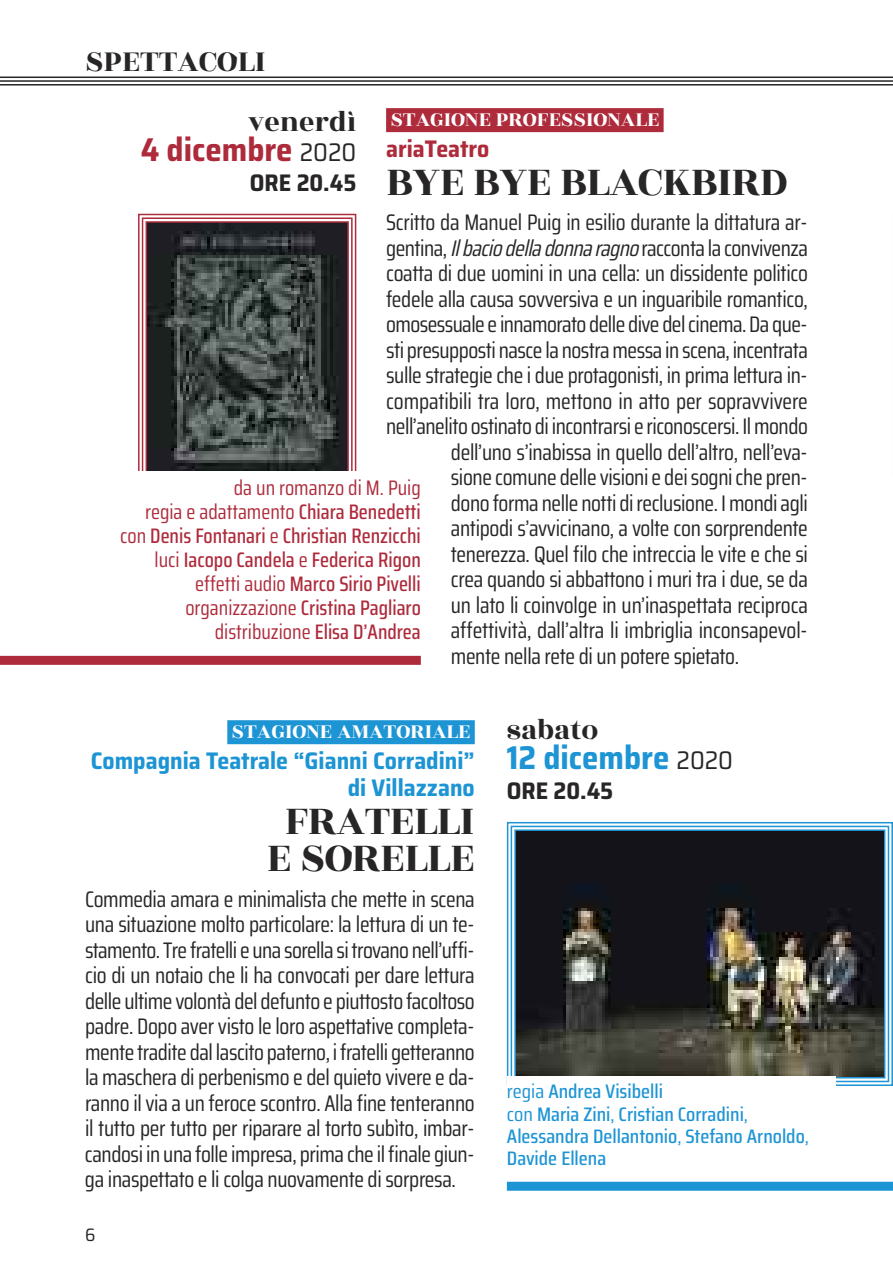
<style>
.page{position:relative;width:893px;height:1276px;background:#fff}
.page>*{position:absolute;margin:0;border:0;box-sizing:border-box;transform-origin:0 0}
.t1{font:45px/37.5px "Rozha One";letter-spacing:-.01em;color:#272526;text-align:center}
.t2{font:700 semi-condensed 33px "Saira";color:#1d94d4}
.t3{font:700 semi-condensed 33px "Saira";color:#ae2b3c}
.t4{font:33px "Rozha One";color:#272526}
.t5{font:30px "Rozha One";color:#272526}
.t6{font:700 semi-condensed 24px/27px "Saira";color:#1d94d4;text-align:right}
.t7{font:700 semi-condensed 24px "Saira";color:#272526}
.t8{font:700 semi-condensed 24px "Saira";color:#ae2b3c}
.t9{font:22.5px/25.5px "Saira Condensed";letter-spacing:-.015em;color:#272526;text-align:justify}
.t10{font:22.5px "Rozha One";color:#fff}
.t11{font:500 21px/24px "Saira Condensed";color:#ae2b3c;text-align:right}
.t12{font:500 19.5px/22.2px "Saira Condensed";color:#1d94d4;scale:1.08 1}
.t13{font:semi-condensed 18px "Saira";color:#272526}
.s1{font-weight:400;font-size:25.5px;color:#272526}
.s2{font-style:italic}
.s3{font-weight:400}
</style>
<div class="page">
<hr style="left:0;top:77px;width:893px;height:1px;background:#272526">
<hr style="left:0;top:80px;width:893px;height:2px;background:#272526">
<hr style="left:0;top:84px;width:893px;height:2px;background:#272526">
<img style="left:149px;top:224px;width:197px;height:247px">
<div style="left:138px;top:214px;width:218px;height:290px;border:2px solid #ae2b3c"></div>
<div style="left:142px;top:217px;width:211px;height:283px;border:2px solid #ae2b3c"></div>
<div style="left:146px;top:221px;width:203px;height:276px;border:2px solid #ae2b3c"></div>
<div style="left:386px;top:108px;width:278px;height:24px;background:#ae2b3c"></div>
<div style="left:76px;top:471px;width:345px;height:184px;background:#fff"></div>
<div style="left:0;top:656px;width:421px;height:9px;background:#ae2b3c"></div>
<img style="left:517px;top:832px;width:365px;height:243px">
<div style="left:507px;top:822px;width:386px;height:264px;border:2px solid #1d94d4"></div>
<div style="left:511px;top:825px;width:378px;height:257px;border:2px solid #1d94d4"></div>
<div style="left:514px;top:829px;width:371px;height:249px;border:2px solid #1d94d4"></div>
<div style="left:227px;top:720px;width:248px;height:24px;background:#1d94d4"></div>
<div style="left:507px;top:1076px;width:328px;height:113px;background:#fff"></div>
<div style="left:507px;top:1181px;width:386px;height:9px;background:#1d94d4"></div>
<h2 class="t4" style="left:85px;top:38px;width:182px">SPETTACOLI</h2>
<h3 class="t5" style="left:248px;top:101px;width:110px">venerdì</h3>
<h2 class="t3" style="left:141px;top:124px;width:217px">4 dicembre <span class="s1">2020</span></h2>
<p class="t7" style="left:250px;top:164px;width:108px">ore 20.45</p>
<p class="t10" style="left:390px;top:104px;width:270px">STAGIONE PROFESSIONALE</p>
<p class="t8" style="left:386px;top:130px;width:105px">ariaTeatro</p>
<h1 class="t1" style="left:386px;top:163px;width:403px">BYE BYE BLACKBIRD</h1>
<p class="t9" style="left:386px;top:209px;width:423px">Scritto da Manuel Puig in esilio durante la dittatura ar-</p>
<p class="t9" style="left:386px;top:235px;width:423px">gentina, <span class="s2">Ilbaciodelladonnaragno</span>racconta la convivenza</p>
<p class="t9" style="left:386px;top:260px;width:423px">coatta di due uomini in una cella: un dissidente politico</p>
<p class="t9" style="left:386px;top:286px;width:423px">fedele alla causa sovversiva e un inguaribile romantico,</p>
<p class="t9" style="left:386px;top:311px;width:423px">omosessuale e innamorato delle dive delcinema.Da que-</p>
<p class="t9" style="left:386px;top:337px;width:423px">sti presupposti nasce la nostramessa in scena, incentrata</p>
<p class="t9" style="left:386px;top:362px;width:423px">sulle strategie che i due protagonisti, in prima lettura in-</p>
<p class="t9" style="left:386px;top:388px;width:423px">compatibili tra loro, mettono in atto per sopravvivere</p>
<p class="t9" style="left:386px;top:413px;width:423px">nell’anelito ostinato di incontrarsi e riconoscersi. Ilmondo</p>
<p class="t9" style="left:451px;top:439px;width:358px">dell’uno s’inabissa in quello dell’altro, nell’eva-</p>
<p class="t9" style="left:451px;top:464px;width:358px">sione comune delle visioni e deisogniche pren-</p>
<p class="t9" style="left:451px;top:490px;width:359px">dono forma nelle notti direclusione. Imondi agli</p>
<p class="t9" style="left:451px;top:515px;width:359px">antipodi s’avvicinano, a volte con sorprendente</p>
<p class="t9" style="left:451px;top:541px;width:359px">tenerezza. Quel filo che intreccia le vite e che si</p>
<p class="t9" style="left:451px;top:566px;width:359px">crea quando si abbattono i muri tra i due, se da</p>
<p class="t9" style="left:451px;top:592px;width:359px">un lato li coinvolge in un’inaspettata reciproca</p>
<p class="t9" style="left:451px;top:617px;width:358px">affettività, dall’altra li imbriglia inconsapevol-</p>
<p class="t9" style="left:451px;top:643px;width:290px">mente nella rete di un potere spietato.</p>
<p class="t11" style="left:120px;top:475px;width:302px"><span class="s3">da un romanzo di M. Puig<br>regia e adattamento</span> Chiara Benedetti <span class="s3">con</span> Denis Fontanari <span class="s3">e</span> Christian Renzicchi <span class="s3">luci</span> Iacopo Candela <span class="s3">e</span> Federica Rigon <span class="s3">effetti audio</span> Marco Sirio Pivelli <span class="s3">organizzazione</span> Cristina Pagliaro <span class="s3">distribuzione</span> Elisa D’Andrea</p>
<p class="t10" style="left:232px;top:716px;width:240px">STAGIONE AMATORIALE</p>
<p class="t6" style="left:91px;top:747px;width:385px">Compagnia Teatrale “Gianni Corradini” di Villazzano</p>
<h1 class="t1" style="left:267px;top:802px;width:210px">FRATELLI<br>E SORELLE</h1>
<p class="t9" style="left:85px;top:886px;width:391px">Commedia amara e minimalista che mette in scena una situazione molto particolare: la lettura di un te&shy;stamento. Tre fratelli e una sorella sitrovano nell’uffi&shy;cio di un notaio che li ha convocati per dare lettura delle ultime volontà del defunto e piuttosto facoltoso padre. Dopo aver visto le loro aspettative completa&shy;mente tradite dal lascito paterno, ifratelli getteranno la maschera di perbenismo e del quieto vivere e da&shy;ranno il via a un feroce scontro. Alla fine tenteranno il tutto per tutto per riparare al torto subìto, imbar&shy;candosi in una folle impresa, prima che il finale giun&shy;ga inaspettato e li colga nuovamente di sorpresa.</p>
<p class="t13" style="left:85px;top:1221px;width:12px">6</p>
<h3 class="t5" style="left:507px;top:709px;width:93px">sabato</h3>
<h2 class="t2" style="left:507px;top:732px;width:228px">12 dicembre <span class="s1">2020</span></h2>
<p class="t7" style="left:507px;top:772px;width:108px">ore 20.45</p>
<p class="t12" style="left:507px;top:1080px;width:281px"><span class="s3">regia</span> Andrea Visibelli<br><span class="s3">con</span> Maria Zini<span class="s3">,</span> Cristian Corradini<span class="s3">,<br></span>Alessandra Dellantonio<span class="s3">,</span> Stefano Arnoldo<span class="s3">,<br></span>Davide Ellena</p>
</div>
